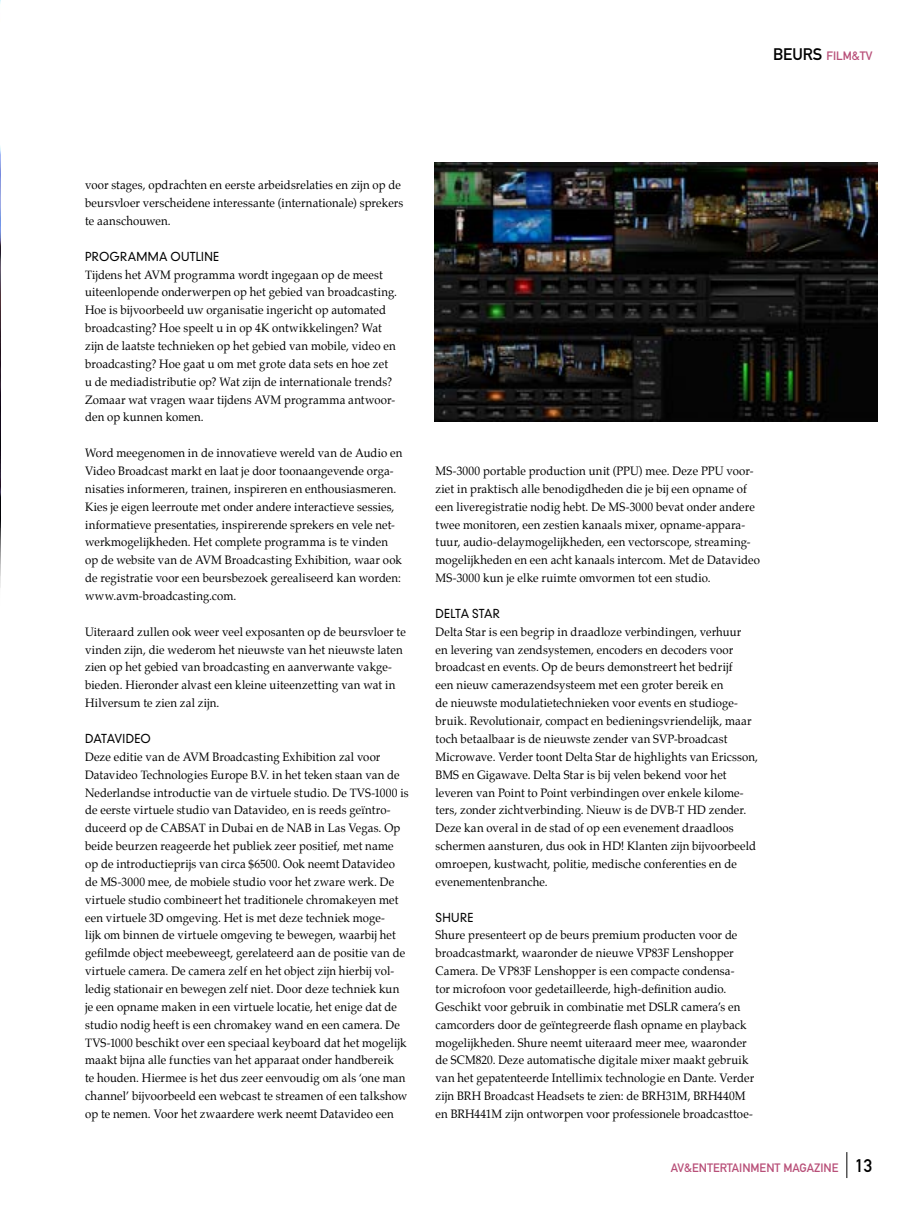
<style>
.page{position:relative;width:915px;height:1212px;background:#fff}
.page>*{position:absolute;margin:0;border:0;box-sizing:border-box;transform-origin:0 0}
.t1{font:12px/17.9px "Palatino";letter-spacing:.01em;color:#000;scale:.95 1}
.t2{font:12px "DIN Mittelschrift";color:#b84f78}
.t3{font:300 12px "DIN Neuzeit Grotesk";letter-spacing:.02em;color:#000;scale:.95 1}
.t4{font:300 12px "DIN Neuzeit Grotesk";color:#000;scale:.95 1}
.s1{font-size:16.5px;color:#000}
.s2{font-size:18px;color:#000}
</style>
<div class="page">
<img style="left:0;top:0;width:1px;height:588px">
<img style="left:434px;top:162px;width:443px;height:259px">
<svg style="left:846px;top:1152px;width:1px;height:26px"></svg>
<p class="t2" style="left:772px;top:49px;width:101px"><span class="s1">BEURS</span> FILM&amp;TV</p>
<p class="t1" style="left:85px;top:176px;width:336px">voor stages, opdrachten en eerste arbeidsrelaties en zijn op de beursvloer verscheidene interessante (internationale) sprekers te aanschouwen.</p>
<p class="t3" style="left:85px;top:249px;width:143px">PROGRAMMA OUTLINE</p>
<p class="t1" style="left:85px;top:265px;width:330px">Tijdens het AVM programma wordt ingegaan op de meest uiteenlopende onderwerpen op het gebied van broadcasting.<br>Hoe is bijvoorbeeld uw organisatie ingericht op automated broadcasting? Hoe speelt u in op 4K ontwikkelingen? Wat zijn de laatste technieken op het gebied van mobile, video en broadcasting? Hoe gaat u om met grote data sets en hoe zet u de mediadistributie op? Wat zijn de internationale trends?<br>Zomaar wat vragen waar tijdens AVM programma antwoor&shy;den op kunnen komen.</p>
<p class="t1" style="left:85px;top:444px;width:335px">Word meegenomen in de innovatieve wereld van de Audio en Video Broadcast markt en laat je door toonaangevende orga&shy;nisaties informeren, trainen, inspireren en enthousiasmeren.<br>Kies je eigen leerroute met onder andere interactieve sessies, informatieve presentaties, inspirerende sprekers en vele net&shy;werkmogelijkheden. Het complete programma is te vinden op de website van de AVM Broadcasting Exhibition, waar ook de registratie voor een beursbezoek gerealiseerd kan worden: www.avm-broadcasting.com.</p>
<p class="t1" style="left:85px;top:623px;width:339px">Uiteraard zullen ook weer veel exposanten op de beursvloer te vinden zijn, die wederom het nieuwste van het nieuwste laten zien op het gebied van broadcasting en aanverwante vakge&shy;bieden. Hieronder alvast een kleine uiteenzetting van wat in Hilversum te zien zal zijn.</p>
<p class="t4" style="left:85px;top:731px;width:71px">DATAVIDEO</p>
<p class="t1" style="left:85px;top:748px;width:342px">Deze editie van de AVM Broadcasting Exhibition zal voor Datavideo Technologies Europe B.V. in het teken staan van de Nederlandse introductie van de virtuele studio. De TVS-1000 is de eerste virtuele studio van Datavideo, en is reeds geïntro&shy;duceerd op de CABSAT in Dubai en de NAB in Las Vegas. Op beide beurzen reageerde het publiek zeer positief, met name op de introductieprijs van circa $6500. Ook neemt Datavideo de MS-3000 mee, de mobiele studio voor het zware werk. De virtuele studio combineert het traditionele chromakeyen met een virtuele 3D omgeving. Het is met deze techniek moge-<br>lijk om binnen de virtuele omgeving te bewegen, waarbij het gefilmde object meebeweegt, gerelateerd aan de positie van de virtuele camera. De camera zelf en het object zijn hierbij vol&shy;ledig stationair en bewegen zelf niet. Door deze techniek kun je een opname maken in een virtuele locatie, het enige dat de studio nodig heeft is een chromakey wand en een camera. De TVS-1000 beschikt over een speciaal keyboard dat het mogelijk maakt bijna alle functies van het apparaat onder handbereik<br>te houden. Hiermee is het dus zeer eenvoudig om als ‘one man channel’ bijvoorbeeld een webcast te streamen of een talkshow op te nemen. Voor het zwaardere werk neemt Datavideo een</p>
<p class="t1" style="left:435px;top:462px;width:343px">MS-3000 portable production unit (PPU) mee. Deze PPU voor&shy;ziet in praktisch alle benodigdheden die je bij een opname of een liveregistratie nodig hebt. De MS-3000 bevat onder andere twee monitoren, een zestien kanaals mixer, opname-appara&shy;tuur, audio-delaymogelijkheden, een vectorscope, streaming&shy;mogelijkheden en een acht kanaals intercom. Met de Datavideo MS-3000 kun je elke ruimte omvormen tot een studio.</p>
<p class="t3" style="left:435px;top:606px;width:69px">DELTA STAR</p>
<p class="t1" style="left:435px;top:623px;width:341px">Delta Star is een begrip in draadloze verbindingen, verhuur<br>en levering van zendsystemen, encoders en decoders voor broadcast en events. Op de beurs demonstreert het bedrijf<br>een nieuw camerazendsysteem met een groter bereik en<br>de nieuwste modulatietechnieken voor events en studioge&shy;bruik. Revolutionair, compact en bedieningsvriendelijk, maar toch betaalbaar is de nieuwste zender van SVP-broadcast Microwave. Verder toont Delta Star de highlights van Ericsson, BMS en Gigawave. Delta Star is bij velen bekend voor het leveren van Point to Point verbindingen over enkele kilome&shy;ters, zonder zichtverbinding. Nieuw is de DVB-T HD zender.<br>Deze kan overal in de stad of op een evenement draadloos schermen aansturen, dus ook in HD! Klanten zijn bijvoorbeeld omroepen, kustwacht, politie, medische conferenties en de evenementenbranche.</p>
<p class="t3" style="left:435px;top:910px;width:41px">SHURE</p>
<p class="t1" style="left:435px;top:926px;width:337px">Shure presenteert op de beurs premium producten voor de broadcastmarkt, waaronder de nieuwe VP83F Lenshopper Camera. De VP83F Lenshopper is een compacte condensa-<br>tor microfoon voor gedetailleerde, high-definition audio.<br>Geschikt voor gebruik in combinatie met DSLR camera’s en camcorders door de geïntegreerde flash opname en playback mogelijkheden. Shure neemt uiteraard meer mee, waaronder de SCM820. Deze automatische digitale mixer maakt gebruik van het gepatenteerde Intellimix technologie en Dante. Verder zijn BRH Broadcast Headsets te zien: de BRH31M, BRH440M en BRH441M zijn ontworpen voor professionele broadcasttoe-</p>
<p class="t2" style="left:670px;top:1161px;width:203px">AV&amp;ENTERTAINMENT MAGAZINE <span class="s2">13</span></p>
</div>
